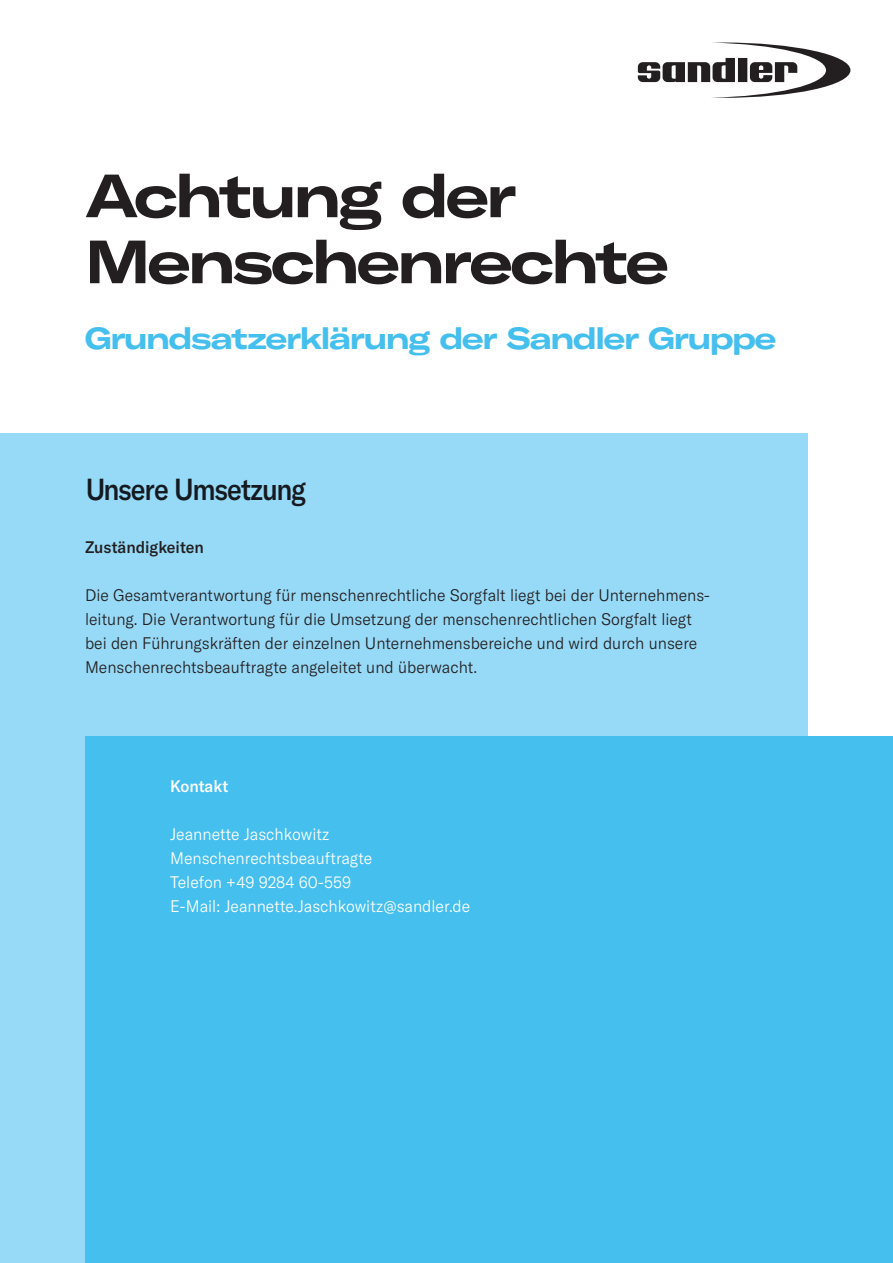
<style>
.page{position:relative;width:893px;height:1263px;background:#fff}
.page>*{position:absolute;margin:0;border:0;box-sizing:border-box;transform-origin:0 0}
.t1{font:700 expanded 60px/66px "GT America";letter-spacing:-.05em;color:#231f20;scale:.9 1}
.t2{font:700 expanded 30px "GT America";letter-spacing:-.05em;color:#45bfee;scale:.9 1}
.t3{font:500 30px "GT America";letter-spacing:-.04em;color:#231f20;scale:.9 1}
.t4{font:300 16.5px/24px "GT America";color:#231f20;scale:.96 1}
.t5{font:300 16.5px "GT America";color:#fff;scale:.96 1}
.t6{font:500 16.5px "GT America";color:#231f20;scale:.96 1}
.t7{font:500 16.5px "GT America";color:#fff;scale:.96 1}
</style>
<div class="page">
<div style="left:0;top:434px;width:808px;height:829px;background:#97daf8"></div>
<div style="left:85px;top:737px;width:808px;height:526px;background:#45bfee"></div>
<svg style="left:638px;top:43px;width:212px;height:55px"></svg>
<h1 class="t1" style="left:85px;top:162px;width:650px">Achtung der<br>Menschenrechte</h1>
<h2 class="t2" style="left:85px;top:320px;width:770px">Grundsatzerklärung der Sandler Gruppe</h2>
<h2 class="t3" style="left:85px;top:471px;width:247px">Unsere Umsetzung</h2>
<p class="t6" style="left:85px;top:537px;width:125px">Zuständigkeiten</p>
<p class="t4" style="left:85px;top:583px;width:653px">Die Gesamtverantwortung für menschenrechtliche Sorgfalt liegt bei der Unternehmens&shy;leitung. Die Verantwortung für die Umsetzung der menschenrechtlichen Sorgfalt liegt bei den Führungskräften der einzelnen Unternehmensbereiche und wird durch unsere Menschenrechtsbeauftragte angeleitet und überwacht.</p>
<p class="t7" style="left:170px;top:777px;width:62px">Kontakt</p>
<p class="t5" style="left:170px;top:825px;width:168px">Jeannette Jaschkowitz</p>
<p class="t5" style="left:170px;top:849px;width:212px">Menschenrechtsbeauftragte</p>
<p class="t5" style="left:170px;top:873px;width:190px">Telefon +49 9284 60-559</p>
<p class="t5" style="left:170px;top:897px;width:314px">E-Mail: Jeannette.Jaschkowitz@sandler.de</p>
</div>
